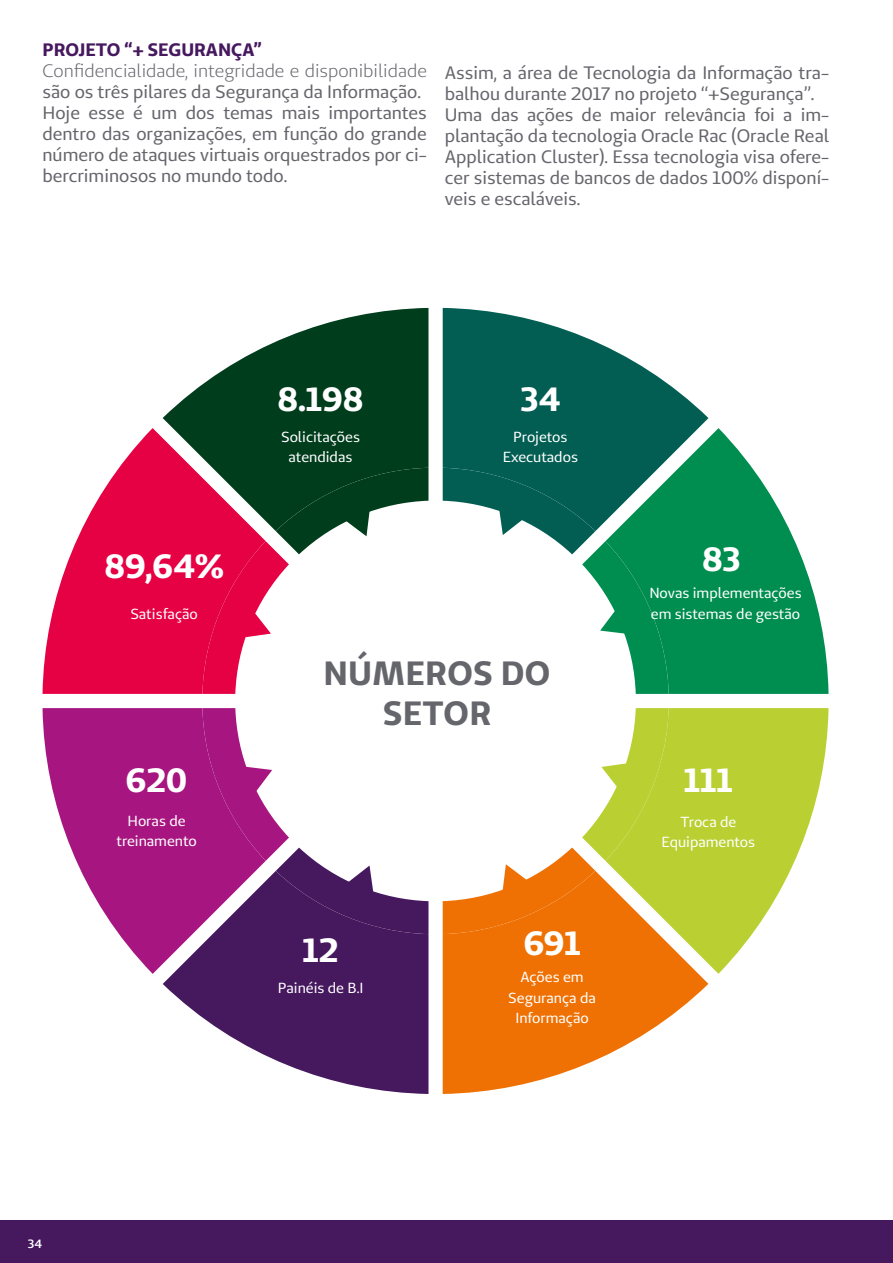
<style>
.page{position:relative;width:893px;height:1263px;background:#fff}
.page>*{position:absolute;margin:0;border:0;box-sizing:border-box;transform-origin:0 0}
.t1{font:700 33.6px/40.3px "Unimed Sans";letter-spacing:.005em;color:#65656c;text-align:center}
.t2{font:700 33.45px "Unimed Sans";color:#fff}
.t3{font:18px/21px "Unimed Sans";color:#65656c}
.t4{font:18px "Unimed Sans";color:#65656c}
.t5{font:700 18px "Unimed Sans";color:#46195f}
.t6{font:14.55px/20.4px "Unimed Sans";color:#fff;text-align:center}
.t7{font:600 12px "Unimed Sans";color:#fff}
</style>
<div class="page">
<div style="left:0;top:1220px;width:893px;height:43px;background:#46195f"></div>
<svg style="left:43px;top:428px;width:159px;height:266px;fill:#e60044"></svg>
<svg style="left:443px;top:308px;width:265px;height:160px;fill:#025e53"></svg>
<svg style="left:163px;top:308px;width:265px;height:223px;fill:#003d1c"></svg>
<svg style="left:605px;top:428px;width:223px;height:266px;fill:#008e50"></svg>
<svg style="left:669px;top:708px;width:159px;height:266px;fill:#bad032"></svg>
<svg style="left:443px;top:871px;width:265px;height:223px;fill:#ef7104"></svg>
<svg style="left:43px;top:708px;width:159px;height:266px;fill:#a71680"></svg>
<svg style="left:163px;top:871px;width:265px;height:223px;fill:#46195f"></svg>
<svg style="left:443px;top:708px;width:226px;height:226px"></svg>
<svg style="left:443px;top:468px;width:226px;height:226px"></svg>
<svg style="left:202px;top:468px;width:226px;height:226px"></svg>
<svg style="left:202px;top:708px;width:226px;height:226px"></svg>
<hr style="left:892px;top:1221px;width:1px;height:42px;background:#035e53">
<p class="t5" style="left:43px;top:38px;width:221px">PROJETO “+ SEGURANÇA”</p>
<p class="t4" style="left:43px;top:59px;width:386px">Confidencialidade, integridade e disponibilidade</p>
<p class="t3" style="left:43px;top:81px;width:386px">são os três pilares da Segurança da Informação.<br>Hoje esse é um dos temas mais importantes dentro das organizações, em função do grande número de ataques virtuais orquestrados por ci&shy;bercriminosos no mundo todo.</p>
<p class="t3" style="left:445px;top:62px;width:386px">Assim, a área de Tecnologia da Informação tra&shy;balhou durante 2017 no projeto “+Segurança”.<br>Uma das ações de maior relevância foi a im&shy;plantação da tecnologia Oracle Rac (Oracle Real Application Cluster). Essa tecnologia visa ofere&shy;cer sistemas de bancos de dados 100% disponí&shy;veis e escaláveis.</p>
<h2 class="t2" style="left:277px;top:378px;width:88px">8.198</h2>
<h2 class="t2" style="left:521px;top:378px;width:41px">34</h2>
<h2 class="t2" style="left:104px;top:544px;width:121px">89,64%</h2>
<p class="t6" style="left:130px;top:604px;width:69px">Satisfação</p>
<h2 class="t2" style="left:126px;top:758px;width:63px">620</h2>
<p class="t6" style="left:116px;top:810px;width:82px">Horas de treinamento</p>
<p class="t6" style="left:281px;top:426px;width:80px">Solicitações atendidas</p>
<p class="t6" style="left:503px;top:426px;width:77px">Projetos<br>Executados</p>
<h1 class="t1" style="left:323px;top:652px;width:228px">NÚMEROS DO<br>SETOR</h1>
<h2 class="t2" style="left:303px;top:928px;width:37px">12</h2>
<h2 class="t2" style="left:523px;top:921px;width:59px">691</h2>
<p class="t6" style="left:278px;top:978px;width:87px">Painéis de B.I</p>
<p class="t6" style="left:508px;top:967px;width:89px">Ações em<br>Segurança da<br>Informação</p>
<h2 class="t2" style="left:702px;top:537px;width:40px">83</h2>
<p class="t6" style="left:649px;top:583px;width:154px;text-align:left">Novas implementações em sistemas de gestão</p>
<h2 class="t2" style="left:684px;top:758px;width:50px">111</h2>
<p class="t6" style="left:662px;top:811px;width:95px">Troca de<br>Equipamentos</p>
<p class="t7" style="left:28px;top:1235px;width:16px">34</p>
</div>
